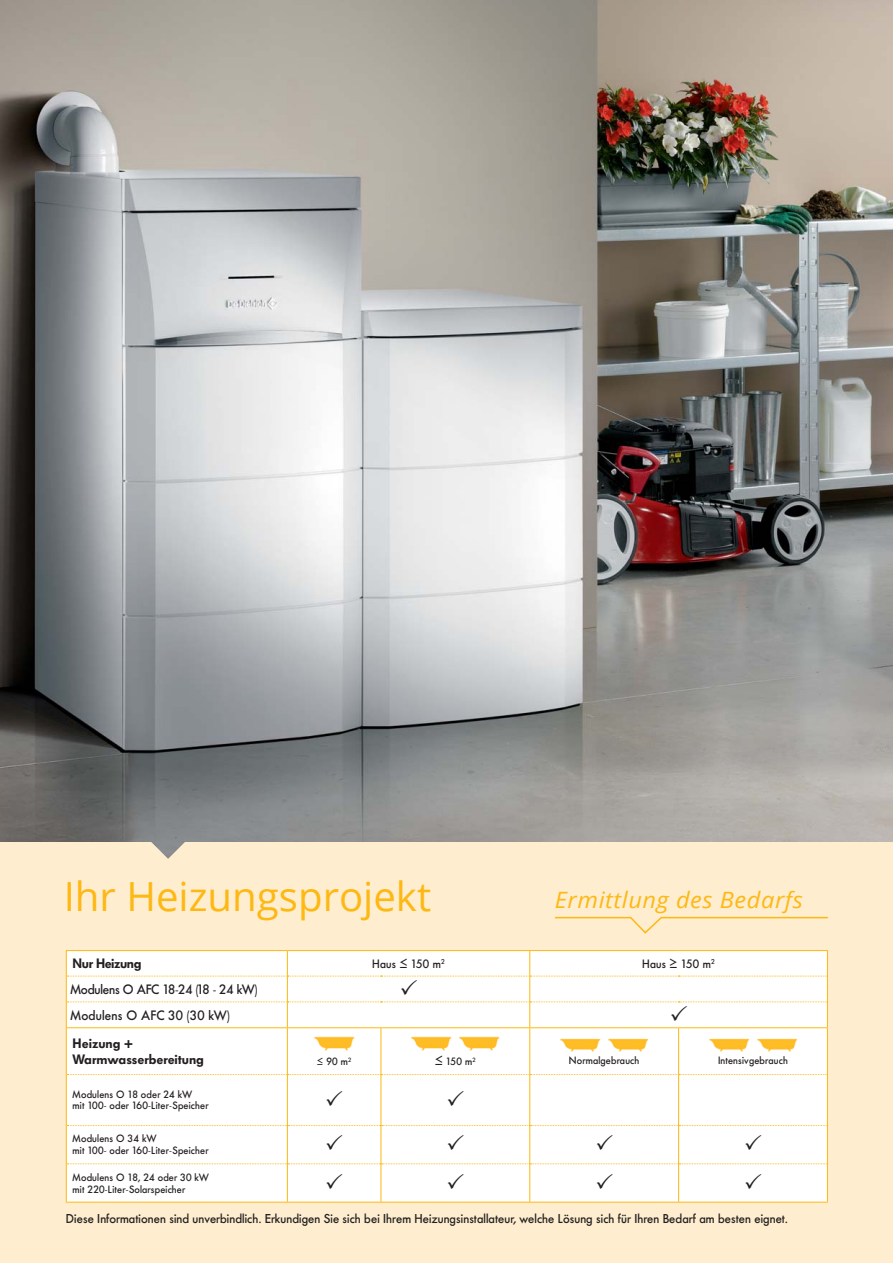
<style>
.page{position:relative;width:893px;height:1263px;background:#fff}
.page>*{position:absolute;margin:0;border:0;box-sizing:border-box;transform-origin:0 0}
.t1{font:40.2px "Open Sans";color:#fdb813}
.t2{font:italic 22.5px "Open Sans";letter-spacing:.025em;color:#fdb813;scale:1.05 1}
.t3{font:500 13.5px/25.8px "Futura BQ";letter-spacing:-.03em;color:#231f20}
.t4{font:600 13.5px/16.5px "Futura BQ";color:#231f20}
.t5{font:600 13.5px "Futura BQ";letter-spacing:-.03em;color:#231f20}
.t6{font:500 12.75px "Futura BQ";letter-spacing:-.01em;color:#231f20}
.t7{font:500 12px "Futura BQ";color:#231f20}
.t8{font:500 10.5px/12px "Futura BQ";color:#231f20}
.s1{font-family:"Geneva";font-weight:400;font-size:13.5px}
.s2{font-family:"Geneva";font-weight:400}
</style>
<div class="page">
<img style="left:0;top:0;width:893px;height:842px">
<div style="left:0;top:842px;width:893px;height:421px;background:#feeecf"></div>
<svg style="left:553px;top:916px;width:276px;height:19px"></svg>
<svg style="left:67px;top:1028px;width:760px;height:174px"></svg>
<hr style="left:66px;top:950px;width:221px;height:1px;background:#fdb813">
<hr style="left:287px;top:950px;width:94px;height:1px;background:#fdb813">
<hr style="left:381px;top:950px;width:298px;height:1px;background:#fdb813">
<hr style="left:679px;top:950px;width:149px;height:1px;background:#fdb813">
<hr style="left:66px;top:1027px;width:221px;height:1px;background:#fdb813">
<hr style="left:66px;top:1028px;width:1px;height:46px;background:#fdb813">
<hr style="left:287px;top:1027px;width:94px;height:1px;background:#fdb813">
<hr style="left:287px;top:1028px;width:1px;height:46px;background:#fdb813">
<hr style="left:381px;top:1027px;width:149px;height:1px;background:#fdb813">
<hr style="left:381px;top:1028px;width:1px;height:46px;background:#fdb813">
<hr style="left:530px;top:1027px;width:149px;height:1px;background:#fdb813">
<hr style="left:529px;top:1028px;width:1px;height:46px;background:#fdb813">
<hr style="left:679px;top:1027px;width:149px;height:1px;background:#fdb813">
<hr style="left:678px;top:1028px;width:1px;height:46px;background:#fdb813">
<hr style="left:827px;top:1028px;width:1px;height:46px;background:#fdb813">
<svg style="left:67px;top:1125px;width:760px;height:1px"></svg>
<svg style="left:67px;top:1163px;width:760px;height:1px"></svg>
<svg style="left:67px;top:1074px;width:760px;height:1px"></svg>
<hr style="left:66px;top:1074px;width:1px;height:51px;background:#fdb813">
<hr style="left:287px;top:1075px;width:1px;height:50px;background:#fdb813">
<hr style="left:381px;top:1075px;width:1px;height:50px;background:#fdb813">
<hr style="left:529px;top:1075px;width:1px;height:50px;background:#fdb813">
<hr style="left:678px;top:1075px;width:1px;height:50px;background:#fdb813">
<hr style="left:827px;top:1074px;width:1px;height:51px;background:#fdb813">
<hr style="left:66px;top:1125px;width:1px;height:39px;background:#fdb813">
<hr style="left:287px;top:1125px;width:1px;height:39px;background:#fdb813">
<hr style="left:381px;top:1125px;width:1px;height:39px;background:#fdb813">
<hr style="left:529px;top:1125px;width:1px;height:39px;background:#fdb813">
<hr style="left:678px;top:1125px;width:1px;height:39px;background:#fdb813">
<hr style="left:827px;top:1125px;width:1px;height:39px;background:#fdb813">
<hr style="left:66px;top:1164px;width:1px;height:38px;background:#fdb813">
<hr style="left:287px;top:1164px;width:1px;height:38px;background:#fdb813">
<hr style="left:381px;top:1164px;width:1px;height:38px;background:#fdb813">
<hr style="left:529px;top:1164px;width:1px;height:38px;background:#fdb813">
<hr style="left:678px;top:1164px;width:1px;height:38px;background:#fdb813">
<hr style="left:827px;top:1164px;width:1px;height:38px;background:#fdb813">
<hr style="left:66px;top:1202px;width:762px;height:1px;background:#fdb813">
<img style="left:314px;top:1037px;width:40px;height:13px">
<img style="left:412px;top:1037px;width:39px;height:13px">
<img style="left:459px;top:1037px;width:40px;height:13px">
<img style="left:560px;top:1038px;width:40px;height:14px">
<img style="left:608px;top:1038px;width:40px;height:14px">
<img style="left:709px;top:1038px;width:40px;height:14px">
<img style="left:757px;top:1038px;width:40px;height:14px">
<svg style="left:66px;top:951px;width:762px;height:76px"></svg>
<svg style="left:327px;top:1090px;width:15px;height:15px"></svg>
<svg style="left:448px;top:1090px;width:16px;height:15px"></svg>
<svg style="left:327px;top:1135px;width:15px;height:15px"></svg>
<svg style="left:448px;top:1135px;width:16px;height:15px"></svg>
<svg style="left:597px;top:1135px;width:15px;height:15px"></svg>
<svg style="left:746px;top:1135px;width:15px;height:15px"></svg>
<svg style="left:327px;top:1173px;width:15px;height:15px"></svg>
<svg style="left:448px;top:1173px;width:16px;height:15px"></svg>
<svg style="left:597px;top:1173px;width:15px;height:15px"></svg>
<svg style="left:746px;top:1173px;width:15px;height:15px"></svg>
<h1 class="t1" style="left:64px;top:868px;width:369px">Ihr Heizungsprojekt</h1>
<h2 class="t2" style="left:555px;top:884px;width:238px">Ermittlung des Bedarfs</h2>
<p class="t5" style="left:73px;top:958px;width:70px">Nur Heizung</p>
<p class="t7" style="left:372px;top:959px;width:74px">Haus <span class="s1">≤</span> 150 m<sup>2</sup></p>
<p class="t7" style="left:642px;top:959px;width:74px">Haus <span class="s1">≥</span> 150 m<sup>2</sup></p>
<p class="t3" style="left:71px;top:977px;width:189px">Modulens O AFC 18-24 (18 - 24 kW)<br>Modulens O AFC 30 (30 kW)</p>
<p class="t4" style="left:73px;top:1036px;width:133px">Heizung +<br>Warmwasserbereitung</p>
<p class="t8" style="left:317px;top:1057px;width:36px"><span class="s2">≤</span> 90 m<sup>2</sup></p>
<p class="t8" style="left:435px;top:1057px;width:42px"><span class="s1">≤</span> 150 m<sup>2</sup></p>
<p class="t8" style="left:569px;top:1055px;width:72px">Normalgebrauch</p>
<p class="t8" style="left:718px;top:1055px;width:72px">Intensivgebrauch</p>
<p class="t8" style="left:73px;top:1090px;width:137px;line-height:11.2px">Modulens O 18 oder 24 kW<br>mit 100- oder 160-Liter-Speicher</p>
<p class="t8" style="left:73px;top:1133px;width:137px">Modulens O 34 kW<br>mit 100- oder 160-Liter-Speicher</p>
<p class="t8" style="left:73px;top:1172px;width:138px">Modulens O 18, 24 oder 30 kW mit 220-Liter-Solarspeicher</p>
<p class="t6" style="left:66px;top:1212px;width:724px">Diese Informationen sind unverbindlich. Erkundigen Sie sich bei Ihrem Heizungsinstallateur, welche Lösung sich für Ihren Bedarf am besten eignet.</p>
</div>
